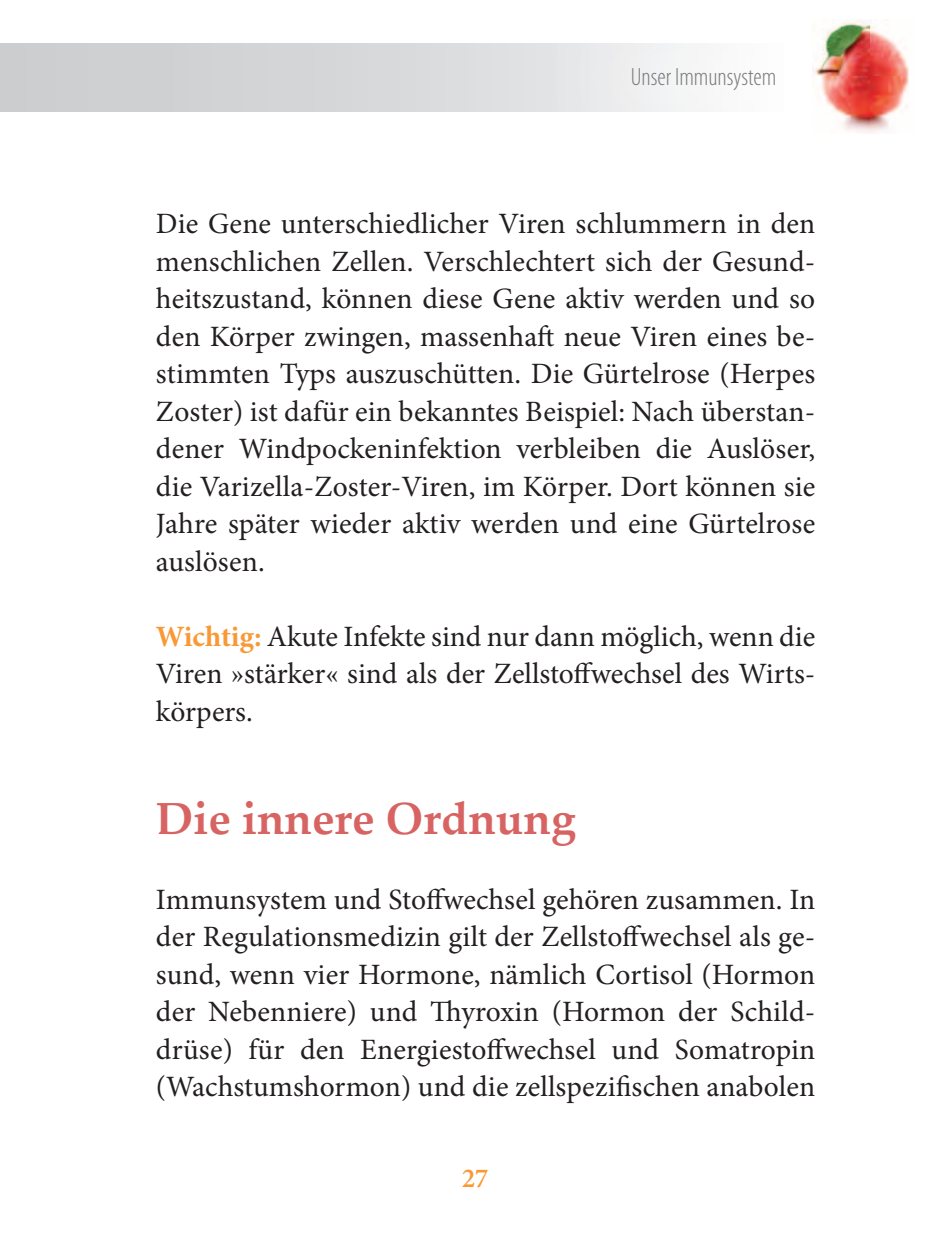
<style>
.page{position:relative;width:950px;height:1241px;background:#fff}
.page>*{position:absolute;margin:0;border:0;box-sizing:border-box;transform-origin:0 0}
.t1{font:700 45px "Palatino Linotype";color:#d76463}
.t2{font:29.5px/37.5px "Minion Pro";color:#231f20;text-align:justify}
.t3{font:600 27.5px "Minion Pro";color:#f89935}
.t4{font:300 condensed 25px "Myriad Pro";color:#787a7d}
.s1{font-weight:700;color:#f89935}
</style>
<div class="page">
<div style="left:0;top:43px;width:537px;height:69px;background:#d4d5d7"></div>
<img style="left:869px;top:23px;width:40px;height:110px">
<img style="left:812px;top:19px;width:57px;height:115px">
<p class="t4" style="left:631px;top:62px;width:147px">Unser Immunsystem</p>
<p class="t2" style="left:156px;top:205px;width:661px">Die Gene unterschiedlicher Viren schlummern in den menschlichen Zellen. Verschlechtert sich der Gesund&shy;heitszustand, können diese Gene aktiv werden und so den Körper zwingen, massenhaft neue Viren eines be&shy;stimmten Typs auszuschütten. Die Gürtelrose (Herpes Zoster) ist dafür ein bekanntes Beispiel: Nach überstan&shy;dener Windpockeninfektion verbleiben die Auslöser, die Varizella-Zoster-Viren, im Körper. Dort können sie Jahre später wieder aktiv werden und eine Gürtelrose auslösen.</p>
<p class="t2" style="left:156px;top:617px;width:661px"><span class="s1">Wichtig:</span> Akute Infekte sind nur dann möglich, wenn die Viren »stärker« sind als der Zellstoffwechsel des Wirts&shy;körpers.</p>
<h1 class="t1" style="left:156px;top:786px;width:421px">Die innere Ordnung</h1>
<p class="t2" style="left:156px;top:880px;width:661px">Immunsystem und Stoffwechsel gehören zusammen. In der Regulationsmedizin gilt der Zellstoffwechsel als ge&shy;sund, wenn vier Hormone, nämlich Cortisol (Hormon der Nebenniere) und Thyroxin (Hormon der Schild&shy;drüse) für den Energiestoffwechsel und Somatropin (Wachstumshormon) und die zellspezifischen anabolen</p>
<p class="t3" style="left:462px;top:1158px;width:28px">27</p>
</div>
